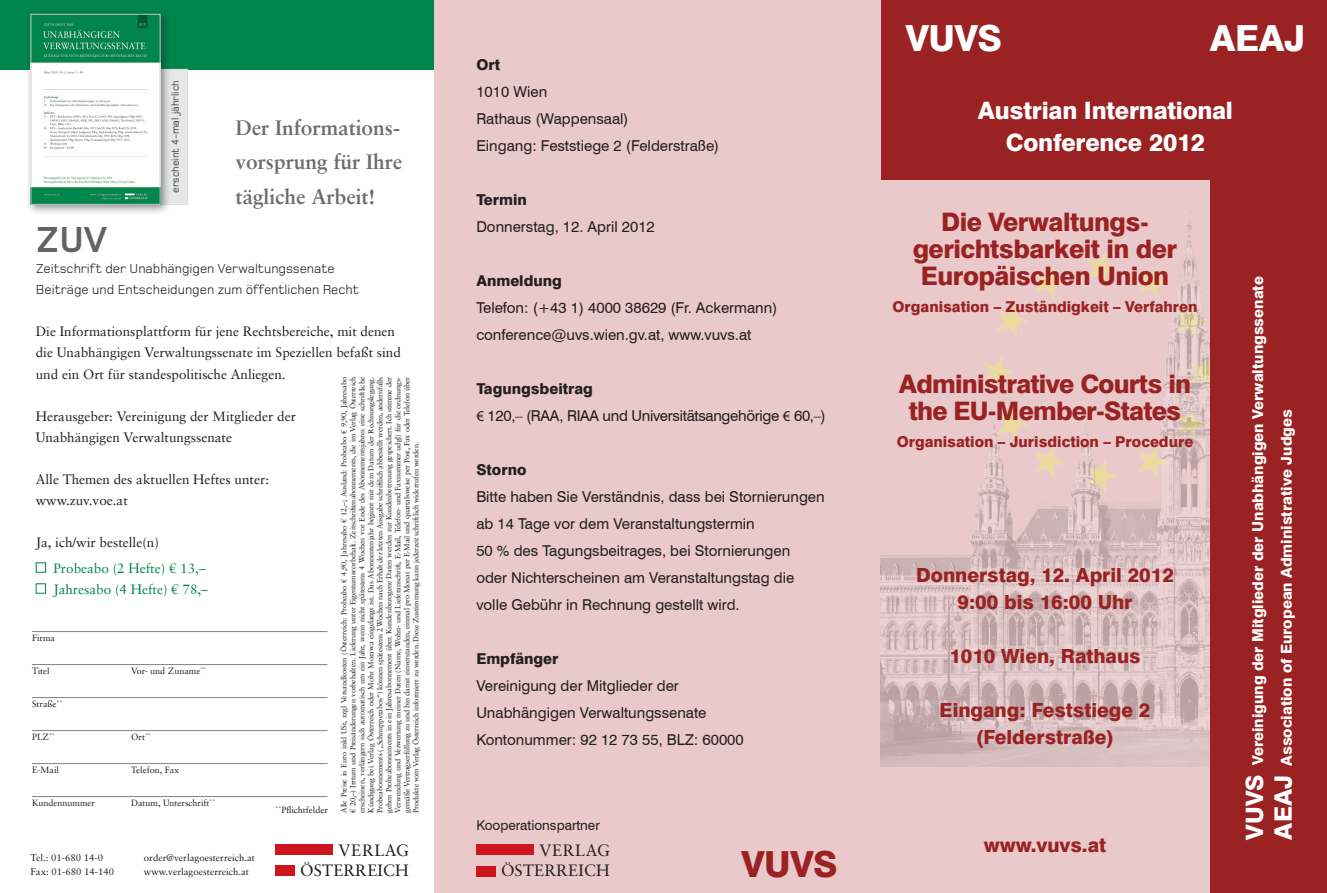
<style>
.page{position:relative;width:1327px;height:893px;background:#fff}
.page>*{position:absolute;margin:0;border:0;box-sizing:border-box;transform-origin:0 0}
.t1{font:700 37.5px "Foundry Monoline OT";color:#636366}
.t2{font:800 36px "Swiss 721 BT";letter-spacing:-.01em;color:#fff}
.t3{font:800 36px "Swiss 721 BT";color:#9a2222}
.t4{font:800 25.5px/27px "Swiss 721 BT";letter-spacing:-.02em;color:#9a2222;text-align:center}
.t5{font:800 24px/31.5px "Swiss 721 BT";letter-spacing:-.01em;color:#fff;text-align:center}
.t6{font:700 21px/34.5px "Sabon LT";color:#6c6d70;text-align:justify}
.t7{font:800 19.5px/27px "Swiss 721 BT";color:#9a2222;text-align:center}
.t8{font:16.35px/20.4px "Sabon LT";letter-spacing:.02em;color:#231f20;text-align:right}
.t9{font:15px/27px "Swiss 721 BT";color:#231f20}
.t10{font:800 15px/28.8px "Swiss 721 BT";color:#fff}
.t11{font:800 15px "Swiss 721 BT";color:#9a2222}
.t12{font:15px/27px "Swiss 721 BT";letter-spacing:-.02em;color:#231f20}
.t13{font:800 15px "Swiss 721 BT";color:#231f20}
.t14{font:13.5px/21.3px "Sabon LT";color:#231f20}
.t15{font:13.5px/21px "Foundry Monoline OT";color:#231f20}
.t16{font:13.5px/21px "Sabon LT";color:#00854a}
.t17{font:13.5px "Swiss 721 BT";color:#231f20}
.t18{font:10.5px "Foundry Monoline OT";color:#231f20}
.t19{font:9.6px/14.4px "Sabon LT";color:#231f20}
.t20{font:9px "Sabon LT";color:#231f20}
.t21{font:7.5px/9px "Sabon LT";letter-spacing:-.02em;color:#231f20;text-align:justify}
.s1{font-weight:800}
.s2{font-family:"Myriad Pro"}
.s3{font-size:24px}
</style>
<div class="page">
<div style="left:880px;top:0;width:447px;height:893px;background:#9a2222"></div>
<div style="left:434px;top:0;width:446px;height:893px;background:#e9c9ca"></div>
<div style="left:434px;top:180px;width:775px;height:713px;background:#e9c9ca"></div>
<div style="left:0;top:0;width:434px;height:69px;background:#00854a"></div>
<div style="left:161px;top:69px;width:27px;height:136px;background:#e6e7e9"></div>
<div style="left:36px;top:562px;width:10px;height:11px;border:1px solid #00854a"></div>
<div style="left:36px;top:583px;width:10px;height:11px;border:1px solid #00854a"></div>
<div style="left:25px;top:9px;width:147px;height:207px;background:#231f20;opacity:.5"></div>
<img style="left:32px;top:16px;width:127px;height:187px">
<div style="left:30px;top:14px;width:131px;height:191px;border:1px solid #c7c8ca"></div>
<hr style="left:32px;top:796px;width:295px;height:1px;background:#808285">
<hr style="left:32px;top:763px;width:295px;height:1px;background:#808285">
<hr style="left:32px;top:730px;width:295px;height:1px;background:#808285">
<hr style="left:32px;top:697px;width:295px;height:1px;background:#808285">
<hr style="left:32px;top:664px;width:295px;height:1px;background:#808285">
<hr style="left:32px;top:631px;width:295px;height:1px;background:#808285">
<div style="left:275px;top:844px;width:58px;height:11px;background:#cd151d"></div>
<div style="left:275px;top:866px;width:20px;height:10px;background:#cd151d"></div>
<img style="left:880px;top:212px;width:329px;height:554px">
<div style="left:476px;top:845px;width:58px;height:10px;background:#cd151d"></div>
<div style="left:476px;top:866px;width:20px;height:11px;background:#cd151d"></div>
<h3 class="t18" style="left:169px;top:193px;width:114px;rotate:-90deg">erscheint 4-mal jährlich</h3>
<h3 class="t6" style="left:236px;top:110px;width:168px">Der Informations&shy;vorsprung für Ihre tägliche Arbeit!</h3>
<h1 class="t1" style="left:36px;top:219px;width:73px">ZUV</h1>
<h3 class="t15" style="left:36px;top:259px;width:324px">Zeitschrift der Unabhängigen Verwaltungssenate<br>Beiträge und Entscheidungen zum öffentlichen Recht</h3>
<h3 class="t14" style="left:36px;top:321px;width:367px">Die Informationsplattform für jene Rechtsbereiche, mit denen die Unabhängigen Verwaltungssenate im Speziellen befaßt sind und ein Ort für standespolitische Anliegen.</h3>
<h3 class="t14" style="left:36px;top:406px;width:262px">Herausgeber: Vereinigung der Mitglieder der<br>Unabhängigen Verwaltungssenate</h3>
<h3 class="t14" style="left:36px;top:469px;width:235px">Alle Themen des aktuellen Heftes unter: www.zuv.voe.at</h3>
<h3 class="t14" style="left:36px;top:532px;width:125px">Ja, ich/wir bestelle(n)</h3>
<h3 class="t16" style="left:53px;top:557px;width:156px">Probeabo (2 Hefte) € 13,–<br>Jahresabo (4 Hefte) € 78,–</h3>
<p class="t21" style="left:339px;top:813px;width:437px;rotate:-90deg">Alle Preise in Euro inkl USt, zzgl Versandkosten (Österreich: Probeabo € 4,90, Jahresabo € 12,–; Ausland: Probeabo € 9,90, Jahresabo € 20,–) Irrtum und Preisänderungen vorbehalten. Lieferung unter Eigentumsvorbehalt. Zeitschriftenabonnements, die im Verlag Österreich erscheinen, verlängern sich automatisch um ein Jahr, wenn nicht spätestens 4 Wochen vor Ende des Abonnementsjahres eine schriftliche Kündigung bei Verlag Österreich oder Mohr Morawa eingelangt ist. Das Abonnentenjahr beginnt mit dem Datum der Rechnungslegung.<br>Probeabonnements („Schnupperabos“) können spätestens 2 Wochen nach Erhalt der letzten Ausgabe schriftlich abbestellt werden, andernfalls gehen Probeabonnements in ein Jahresabonnement über. Kundenbezogene Daten werden zur Kundenbetreuung gespeichert. Ich stimme der Verwendung und Verwertung meiner Daten (Name, Wohn- und Lieferanschrift, E-Mail, Telefon- und Faxnummer udgl) für die ordnungs&shy;gemäße Vertragserfüllung zu und bin damit einverstanden, einmal pro Monat per E-Mail und quartalsweise per Post, Fax oder Telefon über Produkte vom Verlag Österreich informiert zu werden. Diese Zustimmung kann jederzeit schriftlich widerrufen werden.</p>
<p class="t20" style="left:32px;top:632px;width:25px">Firma</p>
<p class="t20" style="left:32px;top:665px;width:19px">Titel</p>
<p class="t20" style="left:131px;top:665px;width:77px">Vor- und Zuname<sup>**</sup></p>
<p class="t20" style="left:32px;top:698px;width:32px">Straße<sup>**</sup></p>
<p class="t20" style="left:32px;top:731px;width:24px">PLZ<sup>**</sup></p>
<p class="t20" style="left:131px;top:731px;width:21px">Ort<sup>**</sup></p>
<p class="t20" style="left:32px;top:764px;width:29px">E-Mail</p>
<p class="t20" style="left:131px;top:764px;width:50px">Telefon, Fax</p>
<p class="t20" style="left:32px;top:797px;width:64px">Kundennummer</p>
<p class="t20" style="left:131px;top:797px;width:86px">Datum, Unterschrift<sup>**</sup></p>
<p class="t20" style="left:275px;top:804px;width:54px"><sup>**</sup>Pflichtfelder</p>
<p class="t19" style="left:30px;top:850px;width:85px">Tel.: 01-680 14-0<br>Fax: 01-680 14-140</p>
<p class="t19" style="left:144px;top:850px;width:113px">order@verlagoesterreich.at www.verlagoesterreich.at</p>
<h3 class="t8" style="left:300px;top:839px;width:110px">VERLAG<br>ÖSTERREICH</h3>
<h2 class="t2" style="left:905px;top:16px;width:98px">VUVS</h2>
<h2 class="t2" style="left:1209px;top:16px;width:97px">AEAJ</h2>
<h3 class="t13" style="left:476px;top:55px;width:25px">Ort</h3>
<h3 class="t9" style="left:476px;top:78px;width:244px">1010 Wien<br>Rathaus (Wappensaal)<br>Eingang: Feststiege 2 (Felderstraße)</h3>
<h3 class="t13" style="left:476px;top:190px;width:52px">Termin</h3>
<h3 class="t9" style="left:476px;top:213px;width:180px">Donnerstag, 12. April 2012</h3>
<h3 class="t13" style="left:476px;top:271px;width:87px">Anmeldung</h3>
<h3 class="t9" style="left:476px;top:294px;width:302px">Telefon: (+43 1) 4000 38629 (Fr. Ackermann) conference@uvs.wien.gv.at, www.vuvs.at</h3>
<h3 class="t12" style="left:476px;top:375px;width:351px"><span class="s1">Tagungsbeitrag<br></span><span class="s2">€</span> 120,– (RAA, RIAA und Universitätsangehörige <span class="s2">€</span> 60,–)</h3>
<h3 class="t13" style="left:476px;top:460px;width:52px">Storno</h3>
<h3 class="t9" style="left:476px;top:483px;width:350px">Bitte haben Sie Verständnis, dass bei Stornierungen ab 14 Tage vor dem Veranstaltungstermin<br>50 % des Tagungsbeitrages, bei Stornierungen oder Nichterscheinen am Veranstaltungstag die volle Gebühr in Rechnung gestellt wird.</h3>
<h3 class="t13" style="left:476px;top:649px;width:84px">Empfänger</h3>
<h3 class="t9" style="left:476px;top:672px;width:269px">Vereinigung der Mitglieder der<br>Unabhängigen Verwaltungssenate<br>Kontonummer: 92 12 73 55, BLZ: 60000</h3>
<h3 class="t17" style="left:476px;top:817px;width:125px">Kooperationspartner</h3>
<h3 class="t5" style="left:978px;top:95px;width:256px">Austrian International<br>Conference 2012</h3>
<h3 class="t4" style="left:912px;top:208px;width:266px">Die Verwaltungs&shy;gerichtsbarkeit in der<br>Europäischen Union</h3>
<h3 class="t11" style="left:892px;top:298px;width:306px">Organisation – Zuständigkeit – Verfahren</h3>
<h3 class="t4" style="left:899px;top:370px;width:294px">Administrative Courts in the EU-Member-States</h3>
<h3 class="t11" style="left:896px;top:433px;width:298px">Organisation – Jurisdiction – Procedure</h3>
<h3 class="t7" style="left:916px;top:562px;width:259px">Donnerstag, 12. April 2012<br>9:00 bis 16:00 Uhr</h3>
<h3 class="t7" style="left:949px;top:643px;width:193px">1010 Wien, Rathaus</h3>
<h3 class="t7" style="left:939px;top:697px;width:212px">Eingang: Feststiege 2 (Felderstraße)</h3>
<h3 class="t8" style="left:539px;top:840px;width:72px">VERLAG</h3>
<h3 class="t7" style="left:984px;top:832px;width:124px">www.vuvs.at</h3>
<h3 class="t8" style="left:501px;top:860px;width:110px">ÖSTERREICH</h3>
<h2 class="t3" style="left:741px;top:842px;width:98px">VUVS</h2>
<h3 class="t10" style="left:1243px;top:840px;width:565px;rotate:-90deg"><span class="s3">VUVS</span> Vereinigung der Mitglieder der Unabhängigen Verwaltungssenate<br><span class="s3">AEAJ</span> Association of European Administrative Judges</h3>
</div>
